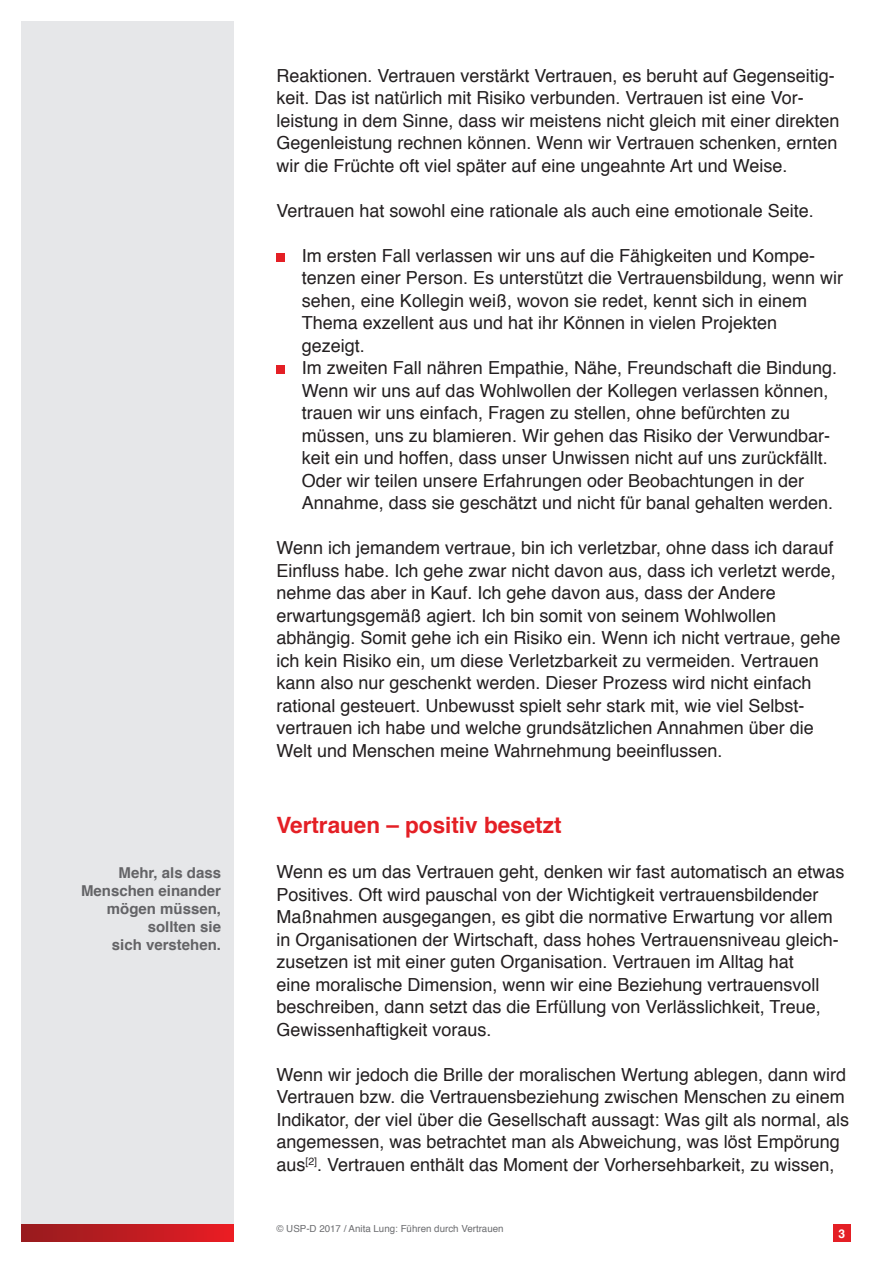
<style>
.page{position:relative;width:893px;height:1263px;background:#fff}
.page>*{position:absolute;margin:0;border:0;box-sizing:border-box;transform-origin:0 0}
.t1{font:700 22.5px "Helvetica";color:#e41f25}
.t2{font:18px/22.5px "Helvetica";color:#231f20}
.t3{font:700 15px/18px "Helvetica";color:#636366;text-align:right}
.t4{font:700 12px "Helvetica";color:#fff}
.t5{font:9.75px "Helvetica";color:#6c6d70}
</style>
<div class="page">
<div style="left:276px;top:253px;width:9px;height:9px;background:#e41f25"></div>
<div style="left:276px;top:366px;width:9px;height:8px;background:#e41f25"></div>
<div style="left:21px;top:21px;width:213px;height:1221px;background:#e6e7e9"></div>
<div style="left:833px;top:1225px;width:17px;height:17px;background:#e41f25"></div>
<div style="left:21px;top:1225px;width:213px;height:17px;background:linear-gradient(to right,#951b1e,#e91c24)"></div>
<p class="t3" style="left:81px;top:864px;width:142px">Mehr, als dass<br>Menschen einander mögen müssen, sollten sie<br>sich verstehen.</p>
<p class="t2" style="left:276px;top:65px;width:565px">Reaktionen. Vertrauen verstärkt Vertrauen, es beruht auf Gegenseitig&shy;keit. Das ist natürlich mit Risiko verbunden. Vertrauen ist eine Vor&shy;leistung in dem Sinne, dass wir meistens nicht gleich mit einer direkten Gegenleistung rechnen können. Wenn wir Vertrauen schenken, ernten wir die Früchte oft viel später auf eine ungeahnte Art und Weise.</p>
<p class="t2" style="left:276px;top:200px;width:539px">Vertrauen hat sowohl eine rationale als auch eine emotionale Seite.</p>
<p class="t2" style="left:302px;top:245px;width:543px">Im ersten Fall verlassen wir uns auf die Fähigkeiten und Kompe&shy;tenzen einer Person. Es unterstützt die Vertrauensbildung, wenn wir sehen, eine Kollegin weiß, wovon sie redet, kennt sich in einem Thema exzellent aus und hat ihr Können in vielen Projekten gezeigt.<br>Im zweiten Fall nähren Empathie, Nähe, Freundschaft die Bindung.<br>Wenn wir uns auf das Wohlwollen der Kollegen verlassen können, trauen wir uns einfach, Fragen zu stellen, ohne befürchten zu müssen, uns zu blamieren. Wir gehen das Risiko der Verwundbar&shy;keit ein und hoffen, dass unser Unwissen nicht auf uns zurückfällt.<br>Oder wir teilen unsere Erfahrungen oder Beobachtungen in der Annahme, dass sie geschätzt und nicht für banal gehalten werden.</p>
<p class="t2" style="left:276px;top:537px;width:565px">Wenn ich jemandem vertraue, bin ich verletzbar, ohne dass ich darauf Einfluss habe. Ich gehe zwar nicht davon aus, dass ich verletzt werde, nehme das aber in Kauf. Ich gehe davon aus, dass der Andere erwartungsgemäß agiert. Ich bin somit von seinem Wohlwollen abhängig. Somit gehe ich ein Risiko ein. Wenn ich nicht vertraue, gehe ich kein Risiko ein, um diese Verletzbarkeit zu vermeiden. Vertrauen kann also nur geschenkt werden. Dieser Prozess wird nicht einfach rational gesteuert. Unbewusst spielt sehr stark mit, wie viel Selbst&shy;vertrauen ich habe und welche grundsätzlichen Annahmen über die Welt und Menschen meine Wahrnehmung beeinflussen.</p>
<p class="t1" style="left:276px;top:807px;width:287px">Vertrauen – positiv besetzt</p>
<p class="t2" style="left:276px;top:861px;width:569px">Wenn es um das Vertrauen geht, denken wir fast automatisch an etwas Positives. Oft wird pauschal von der Wichtigkeit vertrauensbildender Maßnahmen ausgegangen, es gibt die normative Erwartung vor allem in Organisationen der Wirtschaft, dass hohes Vertrauensniveau gleich&shy;zusetzen ist mit einer guten Organisation. Vertrauen im Alltag hat<br>eine moralische Dimension, wenn wir eine Beziehung vertrauensvoll beschreiben, dann setzt das die Erfüllung von Verlässlichkeit, Treue, Gewissenhaftigkeit voraus.</p>
<p class="t2" style="left:276px;top:1064px;width:574px">Wenn wir jedoch die Brille der moralischen Wertung ablegen, dann wird Vertrauen bzw. die Vertrauensbeziehung zwischen Menschen zu einem Indikator, der viel über die Gesellschaft aussagt: Was gilt als normal, als angemessen, was betrachtet man als Abweichung, was löst Empörung aus<sup>[2]</sup>. Vertrauen enthält das Moment der Vorhersehbarkeit, zu wissen,</p>
<p class="t5" style="left:276px;top:1221px;width:229px">© USP-D 2017 / Anita Lung: Führen durch Vertrauen</p>
<p class="t4" style="left:839px;top:1224px;width:8px">3</p>
</div>
